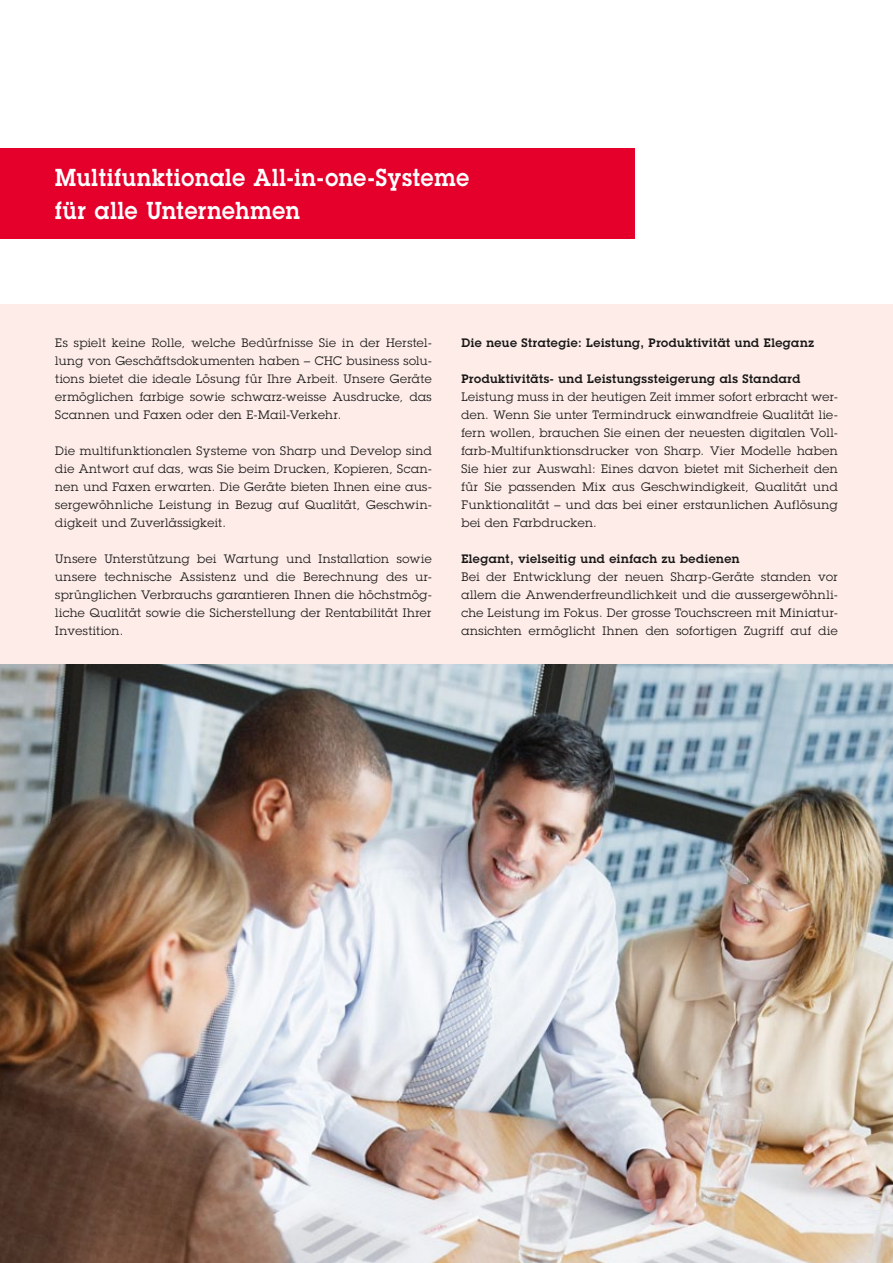
<style>
.page{position:relative;width:893px;height:1263px;background:#fff}
.page>*{position:absolute;margin:0;border:0;box-sizing:border-box;transform-origin:0 0}
.t1{font:600 24px/33px "Lubalin Graph Std";letter-spacing:.035em;color:#fff;scale:.91 1}
.t2{font:12px/18px "Lubalin Graph Std";letter-spacing:.035em;color:#181716;text-align:justify}
.t3{font:600 12px "Lubalin Graph Std";letter-spacing:.04em;color:#181716}
</style>
<div class="page">
<div style="left:0;top:304px;width:893px;height:959px;background:#fdece8"></div>
<img style="left:0;top:664px;width:893px;height:599px">
<div style="left:0;top:148px;width:635px;height:90px;background:#e4002b"></div>
<h1 class="t1" style="left:55px;top:160px;width:456px">Multifunktionale All-in-one-Systeme für alle Unternehmen</h1>
<p class="t2" style="left:55px;top:333px;width:378px">Es spielt keine Rolle, welche Bedürfnisse Sie in der Herstel&shy;lung von Geschäftsdokumenten haben – CHC business solu&shy;tions bietet die ideale Lösung für Ihre Arbeit. Unsere Geräte ermöglichen farbige sowie schwarz-weisse Ausdrucke, das Scannen und Faxen oder den E-Mail-Verkehr.</p>
<p class="t2" style="left:55px;top:441px;width:378px">Die multifunktionalen Systeme von Sharp und Develop sind die Antwort auf das, was Sie beim Drucken, Kopieren, Scan&shy;nen und Faxen erwarten. Die Geräte bieten Ihnen eine aus&shy;sergewöhnliche Leistung in Bezug auf Qualität, Geschwin&shy;digkeit und Zuverlässigkeit.</p>
<p class="t2" style="left:55px;top:549px;width:378px">Unsere Unterstützung bei Wartung und Installation sowie unsere technische Assistenz und die Berechnung des ur&shy;sprünglichen Verbrauchs garantieren Ihnen die höchstmög&shy;liche Qualität sowie die Sicherstellung der Rentabilität Ihrer Investition.</p>
<p class="t3" style="left:461px;top:334px;width:354px">Die neue Strategie: Leistung, Produktivität und Eleganz</p>
<p class="t3" style="left:461px;top:370px;width:341px">Produktivitäts- und Leistungssteigerung als Standard</p>
<p class="t2" style="left:461px;top:387px;width:378px">Leistung muss in der heutigen Zeit immer sofort erbracht wer&shy;den. Wenn Sie unter Termindruck einwandfreie Qualität lie&shy;fern wollen, brauchen Sie einen der neuesten digitalen Voll&shy;farb-Multifunktionsdrucker von Sharp. Vier Modelle haben Sie hier zur Auswahl: Eines davon bietet mit Sicherheit den für Sie passenden Mix aus Geschwindigkeit, Qualität und Funktionalität – und das bei einer erstaunlichen Auflösung bei den Farbdrucken.</p>
<p class="t3" style="left:461px;top:550px;width:280px">Elegant, vielseitig und einfach zu bedienen</p>
<p class="t2" style="left:461px;top:567px;width:378px">Bei der Entwicklung der neuen Sharp-Geräte standen vor allem die Anwenderfreundlichkeit und die aussergewöhnli&shy;che Leistung im Fokus. Der grosse Touchscreen mit Miniatur&shy;ansichten ermöglicht Ihnen den sofortigen Zugriff auf die</p>
</div>
